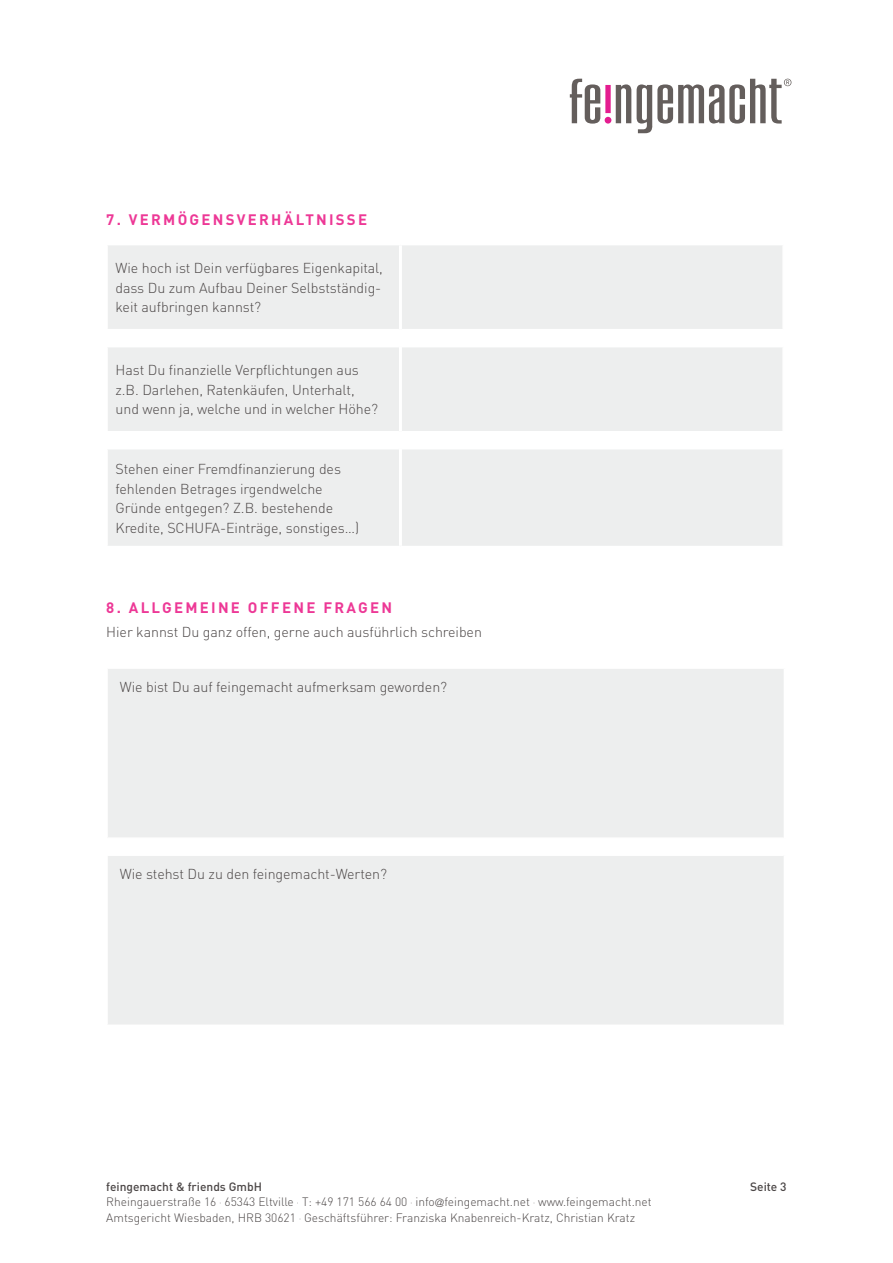
<style>
.page{position:relative;width:893px;height:1263px;background:#fff}
.page>*{position:absolute;margin:0;border:0;box-sizing:border-box;transform-origin:0 0}
.t1{font:700 15px "DIN";letter-spacing:.15em;color:#ed3896}
.t2{font:300 14.25px/19.5px "DIN";letter-spacing:-.005em;color:#4c4747}
.t3{font:300 12px/15.8px "DIN";color:#4c4747}
.t4{font:500 12px "DIN";color:#4c4747}
.s1{font-weight:500}
.s2{font-size:7.5px}
.s3{font-family:"Frutiger";font-stretch:condensed}
</style>
<div class="page">
<svg style="left:570px;top:79px;width:30px;height:45px"></svg>
<svg style="left:616px;top:84px;width:15px;height:39px"></svg>
<div style="left:605px;top:85px;width:6px;height:28px;background:#e41d90"></div>
<div style="left:605px;top:117px;width:6px;height:7px;background:#e41d90;border-radius:50%"></div>
<svg style="left:637px;top:79px;width:154px;height:54px"></svg>
<div style="left:108px;top:245px;width:674px;height:301px;background:#edeeee"></div>
<svg style="left:108px;top:330px;width:674px;height:118px;fill:#edeeee"></svg>
<hr style="left:106px;top:329px;width:293px;height:1px;background:#fff">
<hr style="left:402px;top:329px;width:382px;height:1px;background:#fff">
<hr style="left:106px;top:346px;width:293px;height:1px;background:#fff">
<hr style="left:402px;top:346px;width:382px;height:1px;background:#fff">
<hr style="left:106px;top:431px;width:293px;height:1px;background:#fff">
<hr style="left:402px;top:431px;width:382px;height:1px;background:#fff">
<hr style="left:106px;top:448px;width:293px;height:1px;background:#fff">
<hr style="left:402px;top:448px;width:382px;height:1px;background:#fff">
<hr style="left:399px;top:245px;width:3px;height:85px;background:#fff">
<hr style="left:399px;top:330px;width:3px;height:17px;background:#fff">
<hr style="left:399px;top:347px;width:3px;height:85px;background:#fff">
<hr style="left:399px;top:432px;width:3px;height:17px;background:#fff">
<hr style="left:399px;top:449px;width:3px;height:97px;background:#fff">
<div style="left:108px;top:669px;width:676px;height:168px;background:#edeeee"></div>
<div style="left:108px;top:856px;width:676px;height:168px;background:#edeeee"></div>
<p class="t1" style="left:106px;top:210px;width:260px">7. VERMÖGE NSVERHÄLTNISSE</p>
<p class="t2" style="left:116px;top:258px;width:269px;text-align:justify">Wie hoch ist Dein verfügbares Eigenkapital, dass Du zum Aufbau Deiner Selbstständig&shy;keit aufbringen kannst?</p>
<p class="t2" style="left:116px;top:360px;width:264px">Hast Du finanzielle Verpflichtungen aus z.B. Darlehen, Ratenkäufen, Unterhalt, und wenn ja, welche und in welcher Höhe?</p>
<p class="t2" style="left:116px;top:459px;width:245px">Stehen einer Fremdfinanzierung des fehlenden Betrages irgendwelche Gründe entgegen? Z.B. bestehende Kredite, SCHUFA-Einträge, sonstiges…)</p>
<p class="t1" style="left:106px;top:598px;width:287px">8. ALLGE MEINE OFFE NE FRAGE N</p>
<p class="t2" style="left:106px;top:622px;width:377px">Hier kannst Du ganz offen, gerne auch ausführlich schreiben</p>
<p class="t2" style="left:120px;top:677px;width:329px">Wie bist Du auf feingemacht aufmerksam geworden?</p>
<p class="t2" style="left:120px;top:864px;width:269px">Wie stehst Du zu den feingemacht-Werten?</p>
<p class="t3" style="left:106px;top:1178px;width:547px"><span class="s1">feingemacht &amp; friends GmbH<br></span>Rheingauerstraße 16 <span class="s2">·</span> 65343 Eltville <span class="s2">·</span> T: +49 171 566 64 00 <span class="s2">·</span> info<span class="s3">@</span>feingemacht.net <span class="s2">·</span> www.feingemacht.net<br>Amtsgericht Wiesbaden, HRB 30621 <span class="s2">·</span> Geschäftsführer: Franziska Knabenreich-Kratz, Christian Kratz</p>
<p class="t4" style="left:750px;top:1178px;width:38px">Seite 3</p>
</div>
